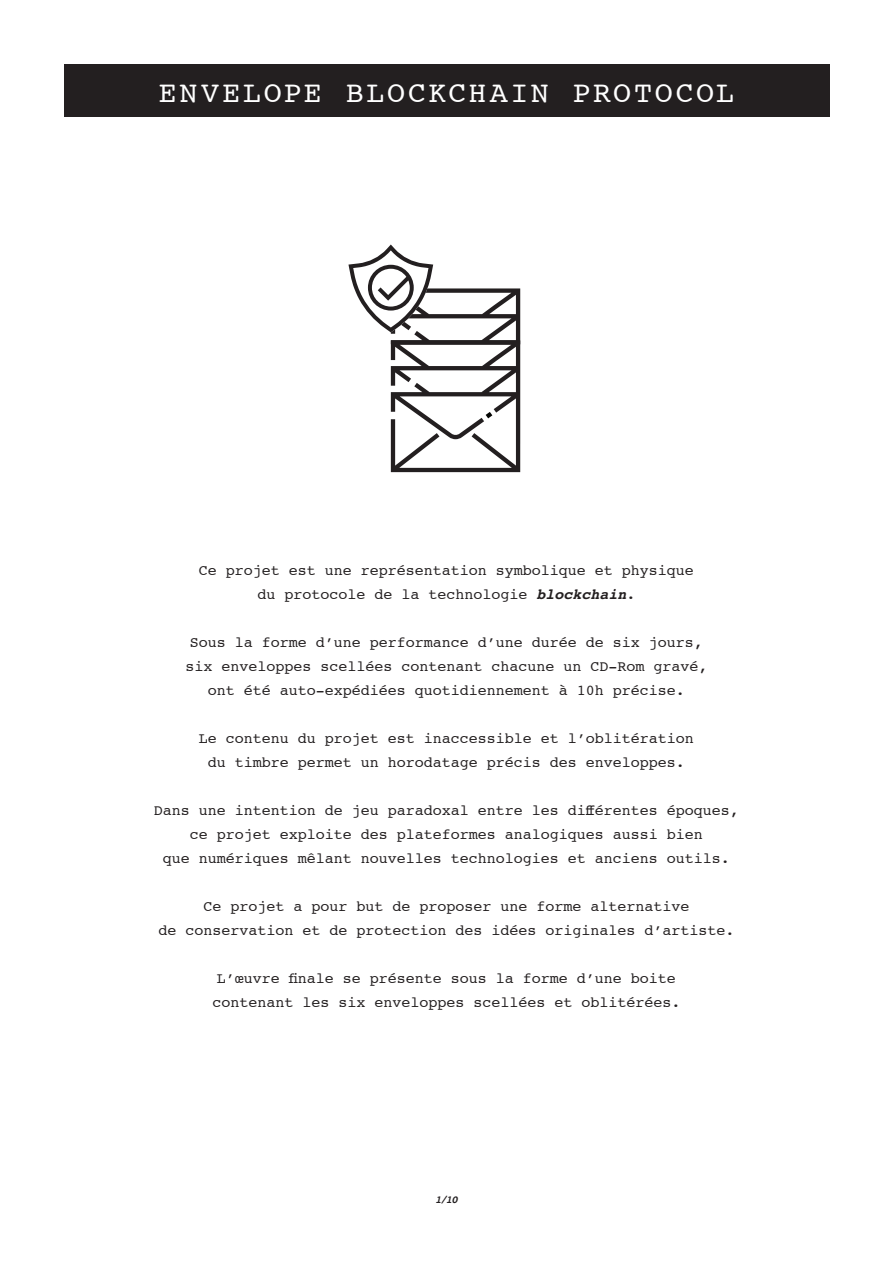
<style>
.page{position:relative;width:893px;height:1263px;background:#fff}
.page>*{position:absolute;margin:0;border:0;box-sizing:border-box;transform-origin:0 0}
.t1{font:30px "Courier";letter-spacing:.085em;color:#fff}
.t2{font:15px/24px "Courier";color:#231f20;text-align:center}
.t3{font:italic 700 10.5px "Courier";color:#231f20}
.s1{font-weight:700;font-style:italic}
</style>
<div class="page">
<div style="left:64px;top:64px;width:765px;height:53px;background:#231f20"></div>
<svg style="left:348px;top:245px;width:172px;height:227px"></svg>
<h1 class="t1" style="left:159px;top:69px;width:577px">envelope blockchain protocol</h1>
<p class="t2" style="left:199px;top:558px;width:497px">Ce projet est une représentation symbolique et physique du protocole de la technologie <span class="s1">blockchain</span>.</p>
<p class="t2" style="left:185px;top:630px;width:524px">Sous la forme d’une performance d’une durée de six jours, six enveloppes scellées contenant chacune un CD-Rom gravé, ont été auto-expédiées quotidiennement à 10h précise.</p>
<p class="t2" style="left:199px;top:726px;width:497px">Le contenu du projet est inaccessible et l’oblitération du timbre permet un horodatage précis des enveloppes.</p>
<p class="t2" style="left:154px;top:798px;width:586px">Dans une intention de jeu paradoxal entre les différentes époques, ce projet exploite des plateformes analogiques aussi bien<br>que numériques mêlant nouvelles technologies et anciens outils.</p>
<p class="t2" style="left:158px;top:894px;width:577px">Ce projet a pour but de proposer une forme alternative<br>de conservation et de protection des idées originales d’artiste.</p>
<p class="t2" style="left:212px;top:966px;width:470px">L’œuvre finale se présente sous la forme d’une boite contenant les six enveloppes scellées et oblitérées.</p>
<p class="t3" style="left:435px;top:1191px;width:24px">1/10</p>
</div>
